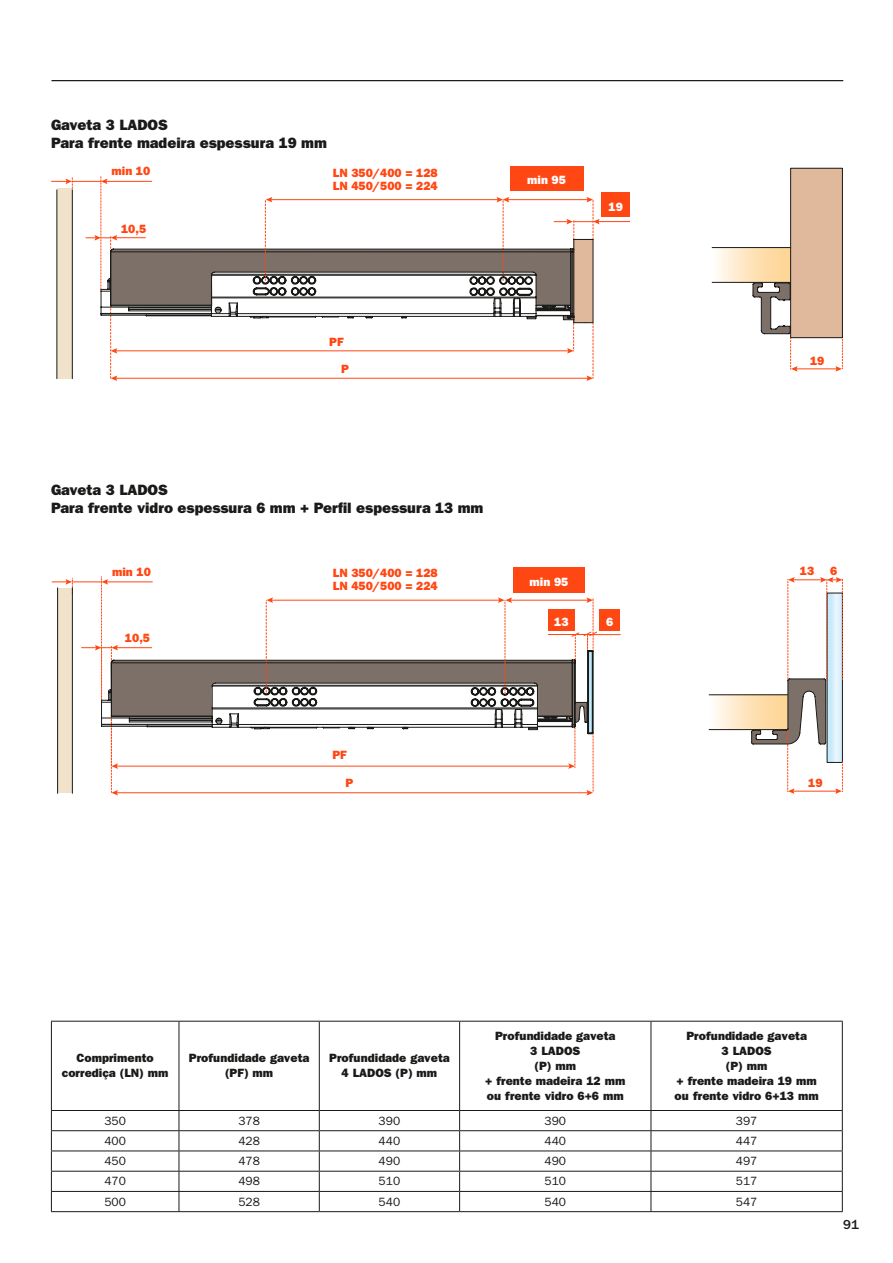
<style>
.page{position:relative;width:893px;height:1263px;background:#fff}
.page>*{position:absolute;margin:0;border:0;box-sizing:border-box;transform-origin:0 0}
.t1{font:15px/18px "ITC Franklin Gothic Std Hvy";color:#1a1a18}
.t2{font:500 13.5px "ITC Franklin Gothic Std";color:#1a1a18}
.t3{font:12px/15px "ITC Franklin Gothic Std Hvy";color:#1a1a18;text-align:center}
.t4{font:12px/13.5px "ITC Franklin Gothic Std Hvy";color:#ff4713}
.t5{font:12px "ITC Franklin Gothic Std";color:#1a1a18}
.t6{font:12px "ITC Franklin Gothic Std Hvy";color:#fff}
</style>
<div class="page">
<div style="left:712px;top:248px;width:79px;height:34px;background:linear-gradient(to right,#fffbf5,#fdd08a)"></div>
<svg style="left:709px;top:695px;width:42px;height:34px"></svg>
<hr style="left:712px;top:247px;width:79px;height:1px;background:#1a1a18">
<hr style="left:712px;top:282px;width:79px;height:1px;background:#1a1a18">
<hr style="left:709px;top:694px;width:79px;height:1px;background:#1a1a18">
<hr style="left:709px;top:729px;width:79px;height:1px;background:#1a1a18">
<div style="left:58px;top:588px;width:14px;height:205px;background:#f0e2cb"></div>
<div style="left:510px;top:166px;width:73px;height:25px;background:#ff4713"></div>
<div style="left:602px;top:192px;width:28px;height:25px;background:#ff4713"></div>
<hr style="left:597px;top:221px;width:33px;height:1px;background:#ff4713">
<div style="left:791px;top:168px;width:51px;height:170px;background:#e0b99d"></div>
<div style="left:790px;top:168px;width:53px;height:170px;border:1px solid #1a1a18"></div>
<hr style="left:795px;top:368px;width:42px;height:1px;background:#ff4713">
<svg style="left:835px;top:337px;width:8px;height:35px"></svg>
<svg style="left:751px;top:577px;width:92px;height:217px"></svg>
<hr style="left:72px;top:581px;width:30px;height:1px;background:#ff4713">
<svg style="left:52px;top:578px;width:21px;height:15px"></svg>
<div style="left:513px;top:567px;width:71px;height:26px;background:#ff4713"></div>
<hr style="left:57px;top:588px;width:1px;height:205px;background:#1a1a18">
<hr style="left:72px;top:588px;width:1px;height:205px;background:#1a1a18">
<svg style="left:82px;top:577px;width:538px;height:218px"></svg>
<svg style="left:752px;top:282px;width:46px;height:90px"></svg>
<svg style="left:51px;top:176px;width:549px;height:205px"></svg>
<hr style="left:52px;top:80px;width:791px;height:1px;background:#1a1a18">
<hr style="left:51px;top:1021px;width:128px;height:1px;background:#1a1a18">
<hr style="left:51px;top:1021px;width:1px;height:89px;background:#1a1a18">
<hr style="left:179px;top:1021px;width:140px;height:1px;background:#1a1a18">
<hr style="left:319px;top:1021px;width:141px;height:1px;background:#1a1a18">
<hr style="left:460px;top:1021px;width:191px;height:1px;background:#1a1a18">
<hr style="left:651px;top:1021px;width:192px;height:1px;background:#1a1a18">
<hr style="left:51px;top:1191px;width:128px;height:1px;background:#1a1a18">
<svg style="left:51px;top:1111px;width:1px;height:100px"></svg>
<hr style="left:179px;top:1191px;width:140px;height:1px;background:#1a1a18">
<hr style="left:319px;top:1191px;width:141px;height:1px;background:#1a1a18">
<hr style="left:460px;top:1191px;width:191px;height:1px;background:#1a1a18">
<hr style="left:651px;top:1191px;width:192px;height:1px;background:#1a1a18">
<hr style="left:51px;top:1211px;width:128px;height:1px;background:#1a1a18">
<hr style="left:179px;top:1211px;width:140px;height:1px;background:#1a1a18">
<hr style="left:319px;top:1211px;width:141px;height:1px;background:#1a1a18">
<hr style="left:460px;top:1211px;width:191px;height:1px;background:#1a1a18">
<hr style="left:651px;top:1211px;width:192px;height:1px;background:#1a1a18">
<hr style="left:179px;top:1021px;width:1px;height:89px;background:#1a1a18">
<hr style="left:319px;top:1021px;width:1px;height:89px;background:#1a1a18">
<hr style="left:459px;top:1021px;width:1px;height:89px;background:#1a1a18">
<hr style="left:651px;top:1021px;width:1px;height:89px;background:#1a1a18">
<hr style="left:842px;top:1021px;width:1px;height:89px;background:#1a1a18">
<hr style="left:51px;top:1110px;width:128px;height:1px;background:#1a1a18">
<hr style="left:179px;top:1110px;width:140px;height:1px;background:#1a1a18">
<hr style="left:319px;top:1110px;width:141px;height:1px;background:#1a1a18">
<hr style="left:460px;top:1110px;width:191px;height:1px;background:#1a1a18">
<hr style="left:651px;top:1110px;width:192px;height:1px;background:#1a1a18">
<hr style="left:51px;top:1130px;width:128px;height:1px;background:#1a1a18">
<hr style="left:179px;top:1130px;width:140px;height:1px;background:#1a1a18">
<hr style="left:319px;top:1130px;width:141px;height:1px;background:#1a1a18">
<hr style="left:460px;top:1130px;width:191px;height:1px;background:#1a1a18">
<hr style="left:651px;top:1130px;width:192px;height:1px;background:#1a1a18">
<hr style="left:51px;top:1150px;width:128px;height:1px;background:#1a1a18">
<hr style="left:179px;top:1150px;width:140px;height:1px;background:#1a1a18">
<hr style="left:319px;top:1150px;width:141px;height:1px;background:#1a1a18">
<hr style="left:460px;top:1150px;width:191px;height:1px;background:#1a1a18">
<hr style="left:651px;top:1150px;width:192px;height:1px;background:#1a1a18">
<hr style="left:51px;top:1171px;width:128px;height:1px;background:#1a1a18">
<hr style="left:179px;top:1171px;width:140px;height:1px;background:#1a1a18">
<hr style="left:319px;top:1171px;width:141px;height:1px;background:#1a1a18">
<hr style="left:460px;top:1171px;width:191px;height:1px;background:#1a1a18">
<hr style="left:651px;top:1171px;width:192px;height:1px;background:#1a1a18">
<svg style="left:179px;top:1111px;width:1px;height:100px"></svg>
<svg style="left:319px;top:1111px;width:1px;height:100px"></svg>
<svg style="left:459px;top:1111px;width:1px;height:100px"></svg>
<svg style="left:651px;top:1111px;width:1px;height:100px"></svg>
<svg style="left:842px;top:1111px;width:1px;height:100px"></svg>
<p class="t1" style="left:51px;top:116px;width:277px">Gaveta 3 LADOS<br>Para frente madeira espessura 19 mm</p>
<p class="t4" style="left:111px;top:165px;width:40px">min 10</p>
<p class="t4" style="left:121px;top:222px;width:27px">10,5</p>
<p class="t4" style="left:333px;top:166px;width:106px">LN 350/400 = 128<br>LN 450/500 = 224</p>
<p class="t4" style="left:329px;top:335px;width:16px">PF</p>
<p class="t4" style="left:341px;top:362px;width:9px">P</p>
<p class="t6" style="left:527px;top:172px;width:40px">min 95</p>
<p class="t6" style="left:609px;top:200px;width:16px">19</p>
<p class="t1" style="left:51px;top:481px;width:434px">Gaveta 3 LADOS<br>Para frente vidro espessura 6 mm + Perfil espessura 13 mm</p>
<p class="t4" style="left:112px;top:565px;width:40px">min 10</p>
<p class="t4" style="left:125px;top:631px;width:27px">10,5</p>
<p class="t4" style="left:333px;top:566px;width:106px">LN 350/400 = 128<br>LN 450/500 = 224</p>
<p class="t4" style="left:332px;top:748px;width:16px">PF</p>
<p class="t4" style="left:346px;top:777px;width:9px">P</p>
<p class="t6" style="left:529px;top:574px;width:40px">min 95</p>
<p class="t6" style="left:554px;top:615px;width:16px">13</p>
<p class="t6" style="left:606px;top:615px;width:9px">6</p>
<p class="t4" style="left:810px;top:354px;width:16px">19</p>
<p class="t4" style="left:800px;top:564px;width:16px">13</p>
<p class="t4" style="left:830px;top:564px;width:9px">6</p>
<p class="t4" style="left:808px;top:776px;width:16px">19</p>
<p class="t3" style="left:62px;top:1051px;width:108px">Comprimento corrediça (LN) mm</p>
<p class="t3" style="left:189px;top:1051px;width:122px">Profundidade gaveta (PF) mm</p>
<p class="t3" style="left:329px;top:1051px;width:122px">Profundidade gaveta<br>4 LADOS (P) mm</p>
<p class="t3" style="left:485px;top:1028px;width:142px">Profundidade gaveta<br>3 LADOS<br>(P) mm<br>+ frente madeira 12 mm ou frente vidro 6+6 mm</p>
<p class="t3" style="left:675px;top:1028px;width:146px">Profundidade gaveta<br>3 LADOS<br>(P) mm<br>+ frente madeira 19 mm ou frente vidro 6+13 mm</p>
<p class="t5" style="left:104px;top:1114px;width:23px">350</p>
<p class="t5" style="left:238px;top:1114px;width:23px">378</p>
<p class="t5" style="left:379px;top:1114px;width:23px">390</p>
<p class="t5" style="left:544px;top:1114px;width:23px">390</p>
<p class="t5" style="left:736px;top:1114px;width:23px">397</p>
<p class="t5" style="left:104px;top:1134px;width:23px">400</p>
<p class="t5" style="left:238px;top:1134px;width:23px">428</p>
<p class="t5" style="left:379px;top:1134px;width:23px">440</p>
<p class="t5" style="left:544px;top:1134px;width:23px">440</p>
<p class="t5" style="left:736px;top:1134px;width:23px">447</p>
<p class="t5" style="left:104px;top:1154px;width:23px">450</p>
<p class="t5" style="left:238px;top:1154px;width:23px">478</p>
<p class="t5" style="left:379px;top:1154px;width:23px">490</p>
<p class="t5" style="left:544px;top:1154px;width:23px">490</p>
<p class="t5" style="left:736px;top:1154px;width:23px">497</p>
<p class="t5" style="left:104px;top:1174px;width:23px">470</p>
<p class="t5" style="left:238px;top:1174px;width:23px">498</p>
<p class="t5" style="left:379px;top:1174px;width:23px">510</p>
<p class="t5" style="left:544px;top:1174px;width:23px">510</p>
<p class="t5" style="left:736px;top:1174px;width:23px">517</p>
<p class="t5" style="left:104px;top:1195px;width:23px">500</p>
<p class="t5" style="left:238px;top:1195px;width:23px">528</p>
<p class="t5" style="left:379px;top:1195px;width:23px">540</p>
<p class="t5" style="left:544px;top:1195px;width:23px">540</p>
<p class="t5" style="left:736px;top:1195px;width:23px">547</p>
<p class="t2" style="left:843px;top:1217px;width:17px">91</p>
</div>
